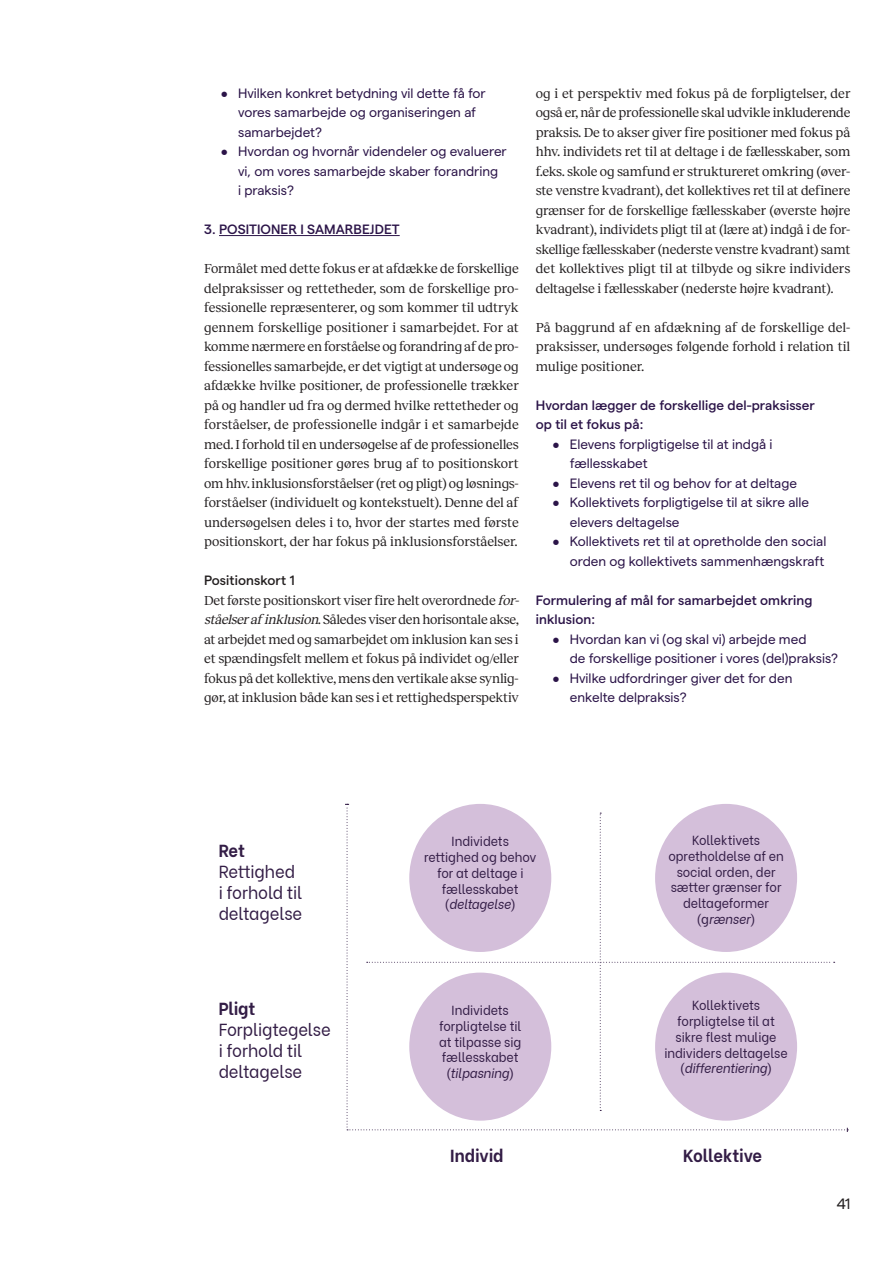
<style>
.page{position:relative;width:893px;height:1263px;background:#fff}
.page>*{position:absolute;margin:0;border:0;box-sizing:border-box;transform-origin:0 0}
.t1{font:17.4px/20.9px "Be Vietnam";letter-spacing:-.01em;color:#331d46;scale:.96 1}
.t2{font:700 17.4px "Be Vietnam";letter-spacing:-.01em;color:#331d46;scale:.96 1}
.t3{font:15px "Matter";color:#231f20}
.BRØD_FAST_RECK_9_13{font:13.5px/19.5px "Reckless";letter-spacing:-.015em;color:#231f20;text-align:justify}
.t4{font:13.5px/19.5px "Matter";color:#2b1448}
.MELLEMRUBRIK_MAT_9_1{font:500 13.5px/19.5px "Matter";letter-spacing:.005em;color:#2b1448}
.MELLEMRUBRIK_MAT_9_1-2{font:500 13.5px "Matter";letter-spacing:.005em;color:#231f20}
.t5{font:13.2px/15.8px "Be Vietnam";letter-spacing:-.005em;color:#331d46;text-align:center;scale:.96 1}
.s1{font-style:italic}
.s2{font-weight:700}
</style>
<div class="page">
<hr style="left:219px;top:235px;width:181px;height:1px;background:#2b1448">
<svg style="left:345px;top:804px;width:503px;height:328px"></svg>
<div style="left:409px;top:804px;width:142px;height:148px;background:#d4bfda;border-radius:50%"></div>
<div style="left:655px;top:804px;width:142px;height:148px;background:#d4bfda;border-radius:50%"></div>
<div style="left:655px;top:972px;width:142px;height:149px;background:#d4bfda;border-radius:50%"></div>
<div style="left:409px;top:972px;width:142px;height:149px;background:#d4bfda;border-radius:50%"></div>
<p class="t4" style="left:238px;top:82px;width:249px;text-indent:-17px">• Hvilken konkret betydning vil dette få for vores samarbejde og organiseringen af samarbejdet?</p>
<p class="t4" style="left:238px;top:141px;width:270px;text-indent:-17px">• Hvordan og hvornår videndeler og evaluerer vi, om vores samarbejde skaber forandring<br>i praksis?</p>
<p class="MELLEMRUBRIK_MAT_9_1" style="left:204px;top:219px;width:197px">3. POSITIONER I SAMARBEJDET</p>
<p class="BRØD_FAST_RECK_9_13" style="left:204px;top:258px;width:316px">Formålet med dette fokus er at afdække de forskellige delpraksisser og rettetheder, som de forskellige pro&shy;fessionelle repræsenterer, og som kommer til udtryk gennem forskellige positioner i samarbejdet. For at komme nærmere en forståelse og forandring af de pro&shy;fessionelles samarbejde, er det vigtigt at undersøge og afdække hvilke positioner, de professionelle trækker på og handler ud fra og dermed hvilke rettetheder og forståelser, de professionelle indgår i et samarbejde med. I forhold til en undersøgelse af de professionelles forskellige positioner gøres brug af to positionskort om hhv. inklusionsforståelser (ret og pligt) og løsnings&shy;forståelser (individuelt og kontekstuelt). Denne del af undersøgelsen deles i to, hvor der startes med første positionskort, der har fokus på inklusionsforståelser.</p>
<p class="MELLEMRUBRIK_MAT_9_1-2" style="left:204px;top:571px;width:92px">Positionskort 1</p>
<p class="BRØD_FAST_RECK_9_13" style="left:204px;top:590px;width:320px;text-align:left">Det første positionskort viser fire helt overordnede <span class="s1">for&shy;ståelserafinklusion</span>. Således viser den horisontale akse, at arbejdet med og samarbejdet om inklusion kan ses i et spændingsfelt mellem et fokus på individet og/eller fokus på det kollektive, mens den vertikale akse synlig&shy;gør, at inklusion både kan ses i et rettighedsperspektiv</p>
<p class="BRØD_FAST_RECK_9_13" style="left:536px;top:83px;width:316px">og i et perspektiv med fokus på de forpligtelser, der også er, når de professionelle skal udvikle inkluderende praksis. De to akser giver fire positioner med fokus på hhv. individets ret til at deltage i de fællesskaber, som f.eks. skole og samfund er struktureret omkring (øver&shy;ste venstre kvadrant), det kollektives ret til at definere grænser for de forskellige fællesskaber (øverste højre kvadrant), individets pligt til at (lære at) indgå i de for&shy;skellige fællesskaber (nederste venstre kvadrant) samt det kollektives pligt til at tilbyde og sikre individers deltagelse i fællesskaber (nederste højre kvadrant).</p>
<p class="BRØD_FAST_RECK_9_13" style="left:536px;top:317px;width:316px">På baggrund af en afdækning af de forskellige del&shy;praksisser, undersøges følgende forhold i relation til mulige positioner.</p>
<p class="MELLEMRUBRIK_MAT_9_1" style="left:536px;top:394px;width:281px">Hvordan lægger de forskellige del-praksisser op til et fokus på:</p>
<p class="t4" style="left:570px;top:433px;width:204px;text-indent:-17px">• Elevens forpligtigelse til at indgå i fællesskabet</p>
<p class="t4" style="left:553px;top:472px;width:246px">• Elevens ret til og behov for at deltage</p>
<p class="t4" style="left:570px;top:492px;width:241px;text-indent:-17px">• Kollektivets forpligtigelse til at sikre alle elevers deltagelse</p>
<p class="t4" style="left:553px;top:531px;width:275px;text-align:right">• Kollektivets ret til at opretholde den social orden og kollektivets sammenhængskraft</p>
<p class="MELLEMRUBRIK_MAT_9_1" style="left:536px;top:589px;width:278px">Formulering af mål for samarbejdet omkring inklusion:</p>
<p class="t4" style="left:570px;top:628px;width:270px;text-indent:-17px">• Hvordan kan vi (og skal vi) arbejde med<br>de forskellige positioner i vores (del)praksis?</p>
<p class="t4" style="left:570px;top:667px;width:224px;text-indent:-17px">• Hvilke udfordringer giver det for den enkelte delpraksis?</p>
<p class="t1" style="left:219px;top:839px;width:89px"><span class="s2">Ret<br></span>Rettighed i forhold til deltagelse</p>
<p class="t1" style="left:219px;top:997px;width:118px"><span class="s2">Pligt<br></span>Forpligtegelse i forhold til deltagelse</p>
<p class="t5" style="left:424px;top:832px;width:119px">Individets rettighed og behov for at deltage i fællesskabet (<span class="s1">deltagelse</span>)</p>
<p class="t5" style="left:668px;top:831px;width:122px">Kollektivets opretholdelse af en social orden, der sætter grænser for deltageformer (g<span class="s1">rænser</span>)</p>
<p class="t5" style="left:439px;top:1001px;width:87px">Individets forpligtelse til at tilpasse sig fællesskabet (<span class="s1">tilpasning</span>)</p>
<p class="t5" style="left:664px;top:996px;width:130px">Kollektivets forpligtelse til at sikre flest mulige individers deltagelse (<span class="s1">differentiering</span>)</p>
<p class="t2" style="left:450px;top:1141px;width:57px">Individ</p>
<p class="t2" style="left:683px;top:1141px;width:84px">Kollektive</p>
<p class="t3" style="left:837px;top:1193px;width:15px">41</p>
</div>
